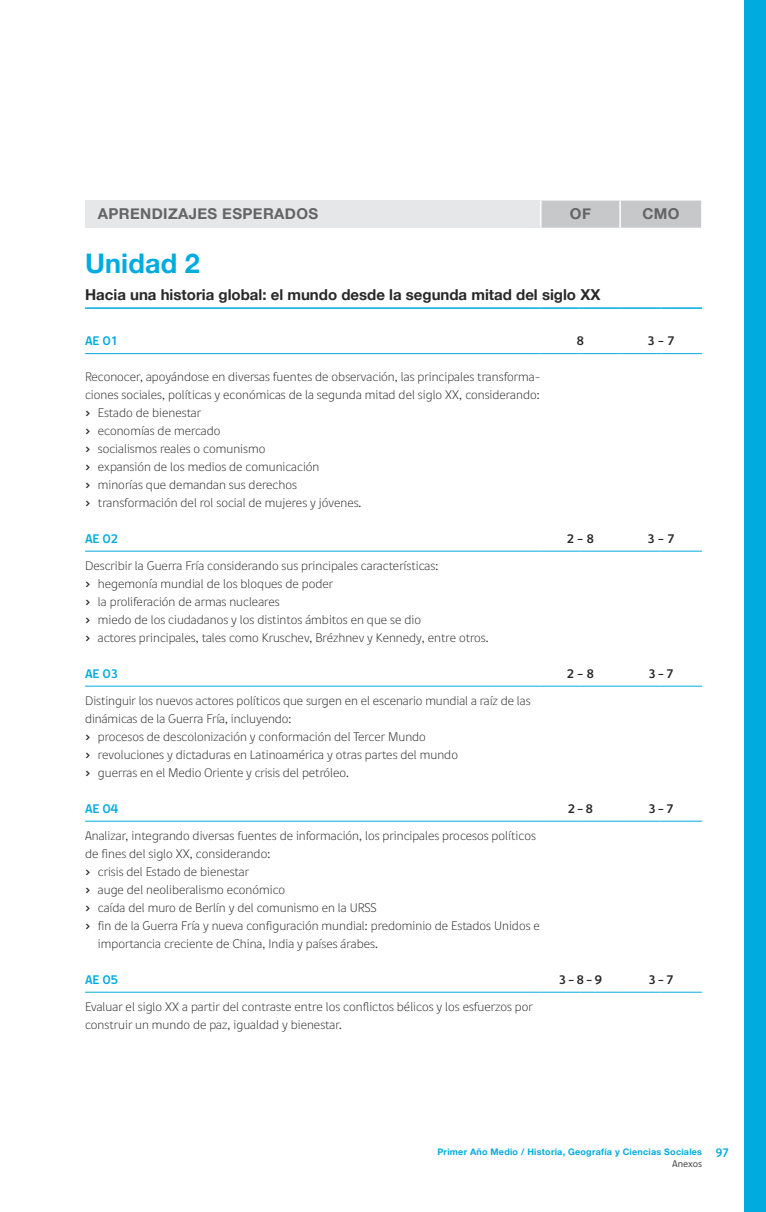
<style>
.page{position:relative;width:766px;height:1212px;background:#fff}
.page>*{position:absolute;margin:0;border:0;box-sizing:border-box;transform-origin:0 0}
.t1{font:700 27px "Helvetica Neue";letter-spacing:.005em;color:#00abdf}
.t2{font:700 15px "Helvetica Neue";color:#292829}
.t3{font:700 15px "Helvetica Neue";letter-spacing:.025em;color:#636466}
.t4{font:12.75px/18px "Dignathin";color:#292829}
.t5{font:700 12.75px "Digna";color:#292829}
.t6{font:700 12.75px "Digna";color:#00abdf}
.t7{font:9.75px "Digna";color:#414042}
.t8{font:700 9px "Helvetica Neue";letter-spacing:.025em;color:#00abdf}
.s1{font-family:"Digna Picto"}
.s2{font-family:"Digna SC";font-size:12px}
</style>
<div class="page">
<div style="left:744px;top:0;width:21px;height:1212px;background:#00abdf"></div>
<div style="left:85px;top:201px;width:455px;height:27px;background:#e6e7e8"></div>
<div style="left:541px;top:201px;width:161px;height:27px;background:#c7c8ca"></div>
<hr style="left:85px;top:307px;width:455px;height:2px;background:#00abdf">
<hr style="left:540px;top:307px;width:39px;height:2px;background:#00abdf">
<hr style="left:579px;top:307px;width:41px;height:2px;background:#00abdf">
<hr style="left:620px;top:307px;width:40px;height:2px;background:#00abdf">
<hr style="left:660px;top:307px;width:41px;height:2px;background:#00abdf">
<hr style="left:85px;top:353px;width:455px;height:1px;background:#00abdf">
<hr style="left:85px;top:551px;width:455px;height:1px;background:#00abdf">
<hr style="left:85px;top:686px;width:455px;height:1px;background:#00abdf">
<hr style="left:85px;top:821px;width:455px;height:1px;background:#00abdf">
<hr style="left:85px;top:992px;width:455px;height:1px;background:#00abdf">
<hr style="left:540px;top:353px;width:39px;height:1px;background:#00abdf">
<hr style="left:579px;top:353px;width:41px;height:1px;background:#00abdf">
<hr style="left:620px;top:353px;width:40px;height:1px;background:#00abdf">
<hr style="left:660px;top:353px;width:41px;height:1px;background:#00abdf">
<hr style="left:540px;top:551px;width:39px;height:1px;background:#00abdf">
<hr style="left:579px;top:551px;width:41px;height:1px;background:#00abdf">
<hr style="left:620px;top:551px;width:40px;height:1px;background:#00abdf">
<hr style="left:660px;top:551px;width:41px;height:1px;background:#00abdf">
<hr style="left:540px;top:686px;width:39px;height:1px;background:#00abdf">
<hr style="left:579px;top:686px;width:41px;height:1px;background:#00abdf">
<hr style="left:620px;top:686px;width:40px;height:1px;background:#00abdf">
<hr style="left:660px;top:686px;width:41px;height:1px;background:#00abdf">
<hr style="left:540px;top:821px;width:39px;height:1px;background:#00abdf">
<hr style="left:579px;top:821px;width:41px;height:1px;background:#00abdf">
<hr style="left:620px;top:821px;width:40px;height:1px;background:#00abdf">
<hr style="left:660px;top:821px;width:41px;height:1px;background:#00abdf">
<hr style="left:540px;top:992px;width:39px;height:1px;background:#00abdf">
<hr style="left:579px;top:992px;width:41px;height:1px;background:#00abdf">
<hr style="left:620px;top:992px;width:40px;height:1px;background:#00abdf">
<hr style="left:660px;top:992px;width:41px;height:1px;background:#00abdf">
<p class="t3" style="left:98px;top:205px;width:22px">Aprendi</p>
<p class="t3" style="left:168px;top:205px;width:76px">zajes Esperados</p>
<p class="t3" style="left:569px;top:205px;width:22px">OF</p>
<p class="t3" style="left:642px;top:205px;width:39px">CMO</p>
<h1 class="t1" style="left:85px;top:246px;width:116px">Unidad 2</h1>
<p class="t2" style="left:85px;top:285px;width:516px">Hacia una historia global: el mundo desde la segunda mitad del siglo XX</p>
<p class="t6" style="left:85px;top:332px;width:35px">AE 01</p>
<p class="t5" style="left:576px;top:332px;width:9px">8</p>
<p class="t5" style="left:647px;top:332px;width:29px">3 - 7</p>
<p class="t4" style="left:85px;top:367px;width:456px">Reconocer, apoyándose en diversas fuentes de observación, las principales transforma&shy;ciones sociales, políticas y económicas de la segunda mitad del siglo XX, considerando: <span class="s1">›</span> Estado de bienestar<br><span class="s1">›</span> economías de mercado<br><span class="s1">›</span> socialismos reales o comunismo<br><span class="s1">›</span> expansión de los medios de comunicación<br><span class="s1">›</span> minorías que demandan sus derechos<br><span class="s1">›</span> transformación del rol social de mujeres y jóvenes.</p>
<p class="t6" style="left:85px;top:530px;width:35px">AE 02</p>
<p class="t5" style="left:566px;top:530px;width:29px">2 - 8</p>
<p class="t5" style="left:647px;top:530px;width:29px">3 - 7</p>
<p class="t4" style="left:85px;top:556px;width:405px">Describir la Guerra Fría considerando sus principales características:<br><span class="s1">›</span> hegemonía mundial de los bloques de poder<br><span class="s1">›</span> la proliferación de armas nucleares<br><span class="s1">›</span> miedo de los ciudadanos y los distintos ámbitos en que se dio<br><span class="s1">›</span> actores principales, tales como Kruschev, Brézhnev y Kennedy, entre otros.</p>
<p class="t6" style="left:85px;top:665px;width:35px">AE 03</p>
<p class="t5" style="left:566px;top:665px;width:29px">2 - 8</p>
<p class="t5" style="left:648px;top:665px;width:27px">3-7</p>
<p class="t4" style="left:85px;top:691px;width:447px">Distinguir los nuevos actores políticos que surgen en el escenario mundial a raíz de las dinámicas de la Guerra Fría, incluyendo:<br><span class="s1">›</span> procesos de descolonización y conformación del Tercer Mundo<br><span class="s1">›</span> revoluciones y dictaduras en Latinoamérica y otras partes del mundo<br><span class="s1">›</span> guerras en el Medio Oriente y crisis del petróleo.</p>
<p class="t6" style="left:85px;top:800px;width:35px">AE 04</p>
<p class="t5" style="left:567px;top:800px;width:27px">2-8</p>
<p class="t5" style="left:648px;top:800px;width:27px">3-7</p>
<p class="t4" style="left:85px;top:826px;width:452px">Analizar, integrando diversas fuentes de información, los principales procesos políticos</p>
<p class="t4" style="left:85px;top:844px;width:186px">de fines del siglo XX, considerando:</p>
<p class="t4" style="left:85px;top:862px;width:165px"><span class="s1">›</span> crisis del Estado de bienestar</p>
<p class="t4" style="left:85px;top:880px;width:201px"><span class="s1">›</span> auge del neoliberalismo económico</p>
<p class="t4" style="left:85px;top:898px;width:293px"><span class="s1">›</span> caída del muro de Berlín y del comunismo en la URSS</p>
<p class="t4" style="left:85px;top:916px;width:456px"><span class="s1">›</span> fin de la Guerra Fría y nueva configuración mundial: predominio de Estados Unidos e</p>
<p class="t4" style="left:98px;top:934px;width:281px">importancia creciente de China, India y países árabes.</p>
<p class="t6" style="left:85px;top:971px;width:35px">AE 05</p>
<p class="t5" style="left:558px;top:971px;width:45px">3-8-9</p>
<p class="t5" style="left:648px;top:971px;width:27px">3-7</p>
<p class="t4" style="left:85px;top:997px;width:449px">Evaluar el siglo XX a partir del contraste entre los conflictos bélicos y los esfuerzos por construir un mundo de paz, igualdad y bienestar.</p>
<p class="t8" style="left:437px;top:1146px;width:293px">Primer Año Medio / Historia, Geografía y Ciencias Sociales <span class="s2">97</span></p>
<p class="t7" style="left:672px;top:1158px;width:32px">Anexos</p>
</div>
